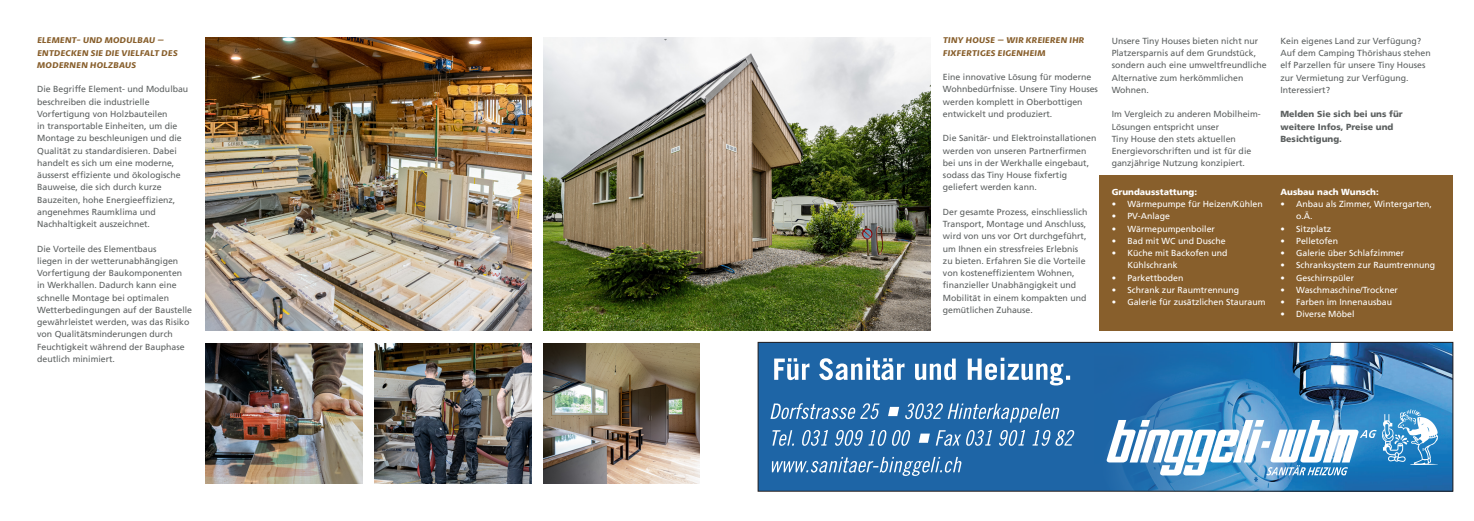
<style>
.page{position:relative;width:1474px;height:521px;background:#fff}
.page>*{position:absolute;margin:0;border:0;box-sizing:border-box;transform-origin:0 0}
.t1{font:8.75px/12.2px "Frutiger LT";color:#5d6161}
.t2{font:8.75px/12.2px "Frutiger LT";color:#fff}
.t3{font:italic 600 8.75px/12.2px "Petala Pro";letter-spacing:.025em;color:#885f2c}
.t4{font:900 8.75px/12.2px "Frutiger LT";color:#5d6161}
.t5{font:900 8.75px "Frutiger LT";color:#fff}
</style>
<div class="page">
<div style="left:1099px;top:175px;width:353px;height:156px;background:#885f2c"></div>
<img style="left:543px;top:37px;width:387px;height:294px">
<img style="left:206px;top:37px;width:325px;height:294px">
<div style="left:760px;top:344px;width:327px;height:145px;background:#1e65a6"></div>
<svg style="left:770px;top:403px;width:109px;height:16px;background:#588cbc"></svg>
<svg style="left:888px;top:403px;width:171px;height:19px;background:#5389ba"></svg>
<svg style="left:772px;top:430px;width:138px;height:16px;background:#558abb"></svg>
<svg style="left:918px;top:433px;width:11px;height:10px"></svg>
<svg style="left:935px;top:430px;width:139px;height:16px;background:#5489bb"></svg>
<svg style="left:771px;top:457px;width:190px;height:19px;background:#4f86b9"></svg>
<svg style="left:774px;top:358px;width:296px;height:27px"></svg>
<svg style="left:1087px;top:344px;width:363px;height:145px;background:#2e77b2"></svg>
<svg style="left:1106px;top:420px;width:270px;height:55px"></svg>
<img style="left:1381px;top:409px;width:55px;height:55px">
<div style="left:758px;top:342px;width:694px;height:149px;border:1px solid #231f20"></div>
<img style="left:206px;top:343px;width:156px;height:141px">
<img style="left:375px;top:343px;width:156px;height:141px">
<img style="left:543px;top:343px;width:156px;height:141px">
<p class="t3" style="left:37px;top:34px;width:142px">ELEMENT- UND MODULBAU –<br>ENTDECKEN SIE DIE VIELFALT DES<br>MODERNEN HOLZBAUS</p>
<p class="t1" style="left:37px;top:83px;width:153px">Die Begriffe Element- und Modulbau beschreiben die industrielle Vorfertigung von Holzbauteilen<br>in transportable Einheiten, um die Montage zu beschleunigen und die Qualität zu standardisieren. Dabei handelt es sich um eine moderne, äusserst effiziente und ökologische Bauweise, die sich durch kurze Bauzeiten, hohe Energieeffizienz, angenehmes Raumklima und Nachhaltigkeit auszeichnet.</p>
<p class="t1" style="left:37px;top:243px;width:156px">Die Vorteile des Elementbaus<br>liegen in der wetterunabhängigen<br>Vorfertigung der Baukomponenten in Werkhallen. Dadurch kann eine schnelle Montage bei optimalen<br>Wetterbedingungen auf der Baustelle gewährleistet werden, was das Risiko von Qualitätsminderungen durch<br>Feuchtigkeit während der Bauphase deutlich minimiert.</p>
<p class="t3" style="left:943px;top:34px;width:143px">TINY HOUSE – WIR KREIEREN IHR<br>FIXFERTIGES EIGENHEIM</p>
<p class="t1" style="left:943px;top:71px;width:156px">Eine innovative Lösung für moderne Wohnbedürfnisse. Unsere Tiny Houses werden komplett in Oberbottigen entwickelt und produziert.</p>
<p class="t1" style="left:943px;top:132px;width:155px">Die Sanitär- und Elektroinstallationen werden von unseren Partnerfirmen bei uns in der Werkhalle eingebaut, sodass das Tiny House fixfertig geliefert werden kann.</p>
<p class="t1" style="left:943px;top:206px;width:146px">Der gesamte Prozess, einschliesslich Transport, Montage und Anschluss, wird von uns vor Ort durchgeführt, um Ihnen ein stressfreies Erlebnis zu bieten. Erfahren Sie die Vorteile von kosteneffizientem Wohnen, finanzieller Unabhängigkeit und Mobilität in einem kompakten und gemütlichen Zuhause.</p>
<p class="t1" style="left:1111px;top:35px;width:157px">Unsere Tiny Houses bieten nicht nur<br>Platzersparnis auf dem Grundstück, sondern auch eine umweltfreundliche<br>Alternative zum herkömmlichen<br>Wohnen.</p>
<p class="t1" style="left:1111px;top:108px;width:150px">Im Vergleich zu anderen Mobilheim-<br>Lösungen entspricht unser<br>Tiny House den stets aktuellen<br>Energievorschriften und ist für die ganzjährige Nutzung konzipiert.</p>
<p class="t5" style="left:1111px;top:187px;width:87px">Grundausstattung:</p>
<p class="t2" style="left:1111px;top:198px;width:152px">• Wärmepumpe für Heizen/Kühlen</p>
<p class="t2" style="left:1111px;top:210px;width:60px">• PV-Anlage</p>
<p class="t2" style="left:1111px;top:223px;width:105px">• Wärmepumpenboiler</p>
<p class="t2" style="left:1111px;top:235px;width:115px">• Bad mit WC und Dusche</p>
<p class="t2" style="left:1127px;top:247px;width:102px;text-indent:-16px">• Küche mit Backofen und<br>Kühlschrank</p>
<p class="t2" style="left:1111px;top:272px;width:73px">• Parkettboden</p>
<p class="t2" style="left:1111px;top:284px;width:129px">• Schrank zur Raumtrennung</p>
<p class="t2" style="left:1111px;top:296px;width:155px">• Galerie für zusätzlichen Stauraum</p>
<p class="t1" style="left:1280px;top:35px;width:152px">Kein eigenes Land zur Verfügung?<br>Auf dem Camping Thörishaus stehen elf Parzellen für unsere Tiny Houses zur Vermietung zur Verfügung.<br>Interessiert?</p>
<p class="t4" style="left:1280px;top:108px;width:124px">Melden Sie sich bei uns für weitere Infos, Preise und<br>Besichtigung.</p>
<p class="t5" style="left:1280px;top:187px;width:100px">Ausbau nach Wunsch:</p>
<p class="t2" style="left:1296px;top:198px;width:137px;text-indent:-16px">• Anbau als Zimmer, Wintergarten, o.Ä.</p>
<p class="t2" style="left:1280px;top:223px;width:52px">• Sitzplatz</p>
<p class="t2" style="left:1280px;top:235px;width:59px">• Pelletofen</p>
<p class="t2" style="left:1280px;top:247px;width:125px">• Galerie über Schlafzimmer</p>
<p class="t2" style="left:1280px;top:259px;width:156px">• Schranksystem zur Raumtrennung</p>
<p class="t2" style="left:1280px;top:272px;width:75px">• Geschirrspüler</p>
<p class="t2" style="left:1280px;top:284px;width:119px">• Waschmaschine/Trockner</p>
<p class="t2" style="left:1280px;top:296px;width:113px">• Farben im Innenausbau</p>
<p class="t2" style="left:1280px;top:308px;width:76px">• Diverse Möbel</p>
</div>
